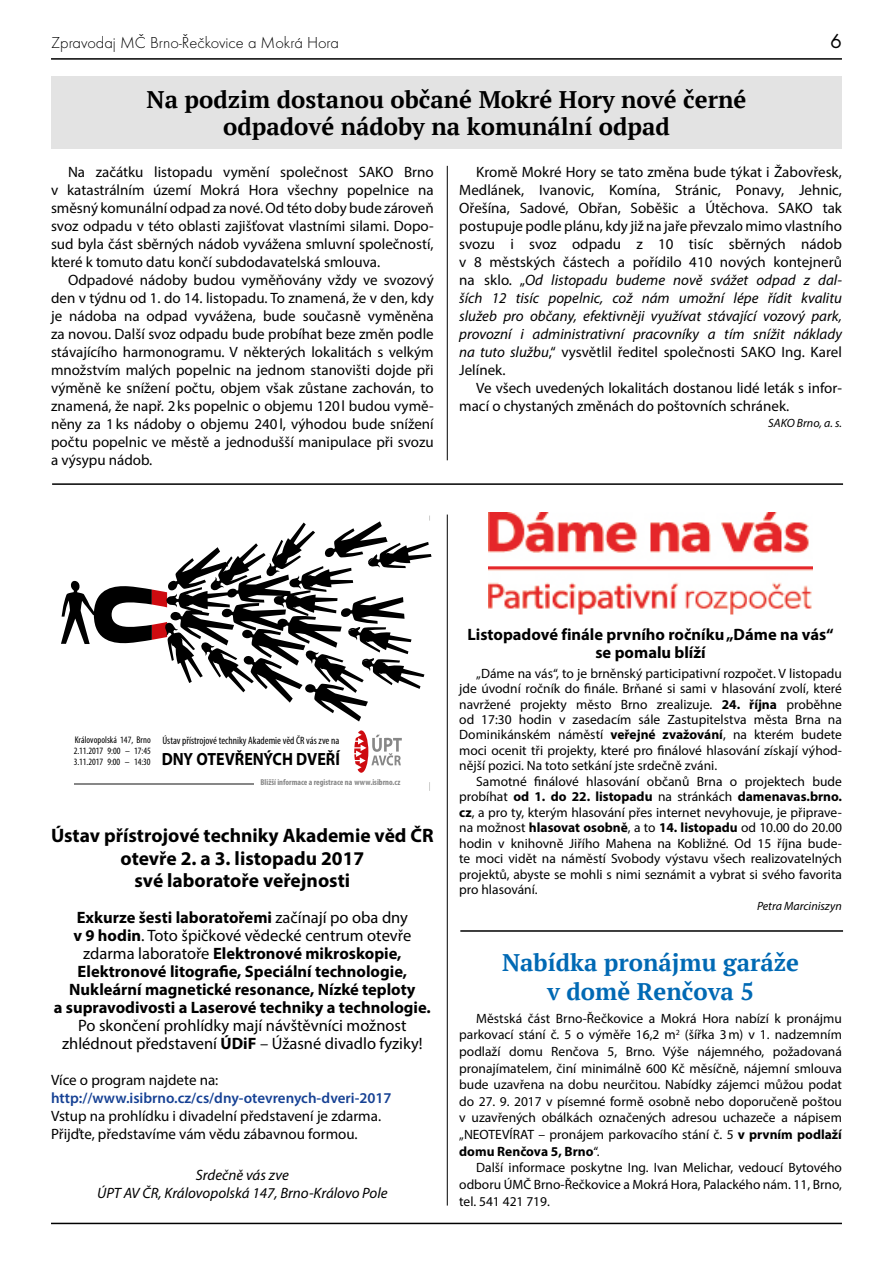
<style>
.page{position:relative;width:893px;height:1263px;background:#fff}
.page>*{position:absolute;margin:0;border:0;box-sizing:border-box;transform-origin:0 0}
.t1{font:700 24px/27px "PT Serif";color:#000;text-align:center}
.t2{font:700 24px/28.2px "PT Serif";color:#0069b4;text-align:center}
.t3{font:21px "Futura TOT";color:#000}
.t4{font:700 19.5px/22.5px "Myriad Pro";color:#000;text-align:center}
.t5{font:700 17.7px "Myriad Pro";color:#000;scale:.9 1}
.t6{font:700 16.5px/18px "Myriad Pro";color:#000;text-align:center}
.t7{font:16.5px/18px "Myriad Pro";color:#000;text-align:center}
.t8{font:16.5px "Futura TOT Ligh";color:#000}
.t9{font:15px/18px "Myriad Pro";color:#000;text-align:justify}
.t10{font:italic 15px/18px "Myriad Pro";color:#000;text-align:center}
.t11{font:600 15px "Myriad Pro";color:#164194}
.t12{font:13.5px/15.5px "Myriad Pro";color:#000;text-align:justify}
.t13{font:italic 12px "Myriad Pro";color:#000}
.t14{font:condensed 10.65px "Myriad Pro";color:#000}
.t15{font:condensed 9.75px/10.9px "Myriad Pro";letter-spacing:.005em;color:#000;text-align:justify}
.t16{font:700 condensed 8.55px "Myriad Pro";color:#878787}
.s1{font-style:italic}
.s2{font-weight:400}
.s3{font-weight:700}
</style>
<div class="page">
<hr style="left:51px;top:58px;width:791px;height:2px;background:#000">
<hr style="left:51px;top:1223px;width:791px;height:1px;background:#000">
<svg style="left:354px;top:730px;width:48px;height:43px"></svg>
<svg style="left:61px;top:515px;width:370px;height:206px"></svg>
<hr style="left:74px;top:783px;width:180px;height:2px;background:#878787">
<hr style="left:447px;top:166px;width:1px;height:294px;background:#000">
<hr style="left:447px;top:514px;width:1px;height:691px;background:#000">
<hr style="left:52px;top:483px;width:791px;height:2px;background:#000">
<hr style="left:460px;top:930px;width:383px;height:2px;background:#000">
<img style="left:489px;top:512px;width:324px;height:103px">
<div style="left:51px;top:77px;width:791px;height:72px;background:#e3e3e3"></div>
<p class="t8" style="left:51px;top:33px;width:289px">Zpravodaj MČ Brno-Řečkovice a Mokrá Hora</p>
<h2 class="t3" style="left:830px;top:28px;width:13px">6</h2>
<h1 class="t1" style="left:147px;top:85px;width:601px">Na podzim dostanou občané Mokré Hory nové černé odpadové nádoby na komunální odpad</h1>
<p class="t9" style="left:51px;top:163px;width:384px;text-indent:17px">Na začátku listopadu vymění společnost SAKO Brno v katastrálním území Mokrá Hora všechny popelnice na směsný komunální odpad za nové. Od této doby bude zároveň svoz odpadu v této oblasti zajišťovat vlastními silami. Dopo&shy;sud byla část sběrných nádob vyvážena smluvní společností, které k tomuto datu končí subdodavatelská smlouva.</p>
<p class="t9" style="left:51px;top:271px;width:384px;text-indent:17px">Odpadové nádoby budou vyměňovány vždy ve svozový den v týdnu od 1. do 14. listopadu. To znamená, že v den, kdy je nádoba na odpad vyvážena, bude současně vyměněna za novou. Další svoz odpadu bude probíhat beze změn podle stávajícího harmonogramu. V některých lokalitách s velkým množstvím malých popelnic na jednom stanovišti dojde při výměně ke snížení počtu, objem však zůstane zachován, to znamená, že např. 2ks popelnic o objemu 120l budou vymě&shy;něny za 1ks nádoby o objemu 240l, výhodou bude snížení počtu popelnic ve městě a jednodušší manipulace při svozu a výsypu nádob.</p>
<p class="t9" style="left:459px;top:163px;width:384px;text-indent:17px">Kromě Mokré Hory se tato změna bude týkat i Žabovřesk, Medlánek, Ivanovic, Komína, Stránic, Ponavy, Jehnic, Ořešína, Sadové, Obřan, Soběšic a Útěchova. SAKO tak postupuje podle plánu, kdy již na jaře převzalo mimo vlastního svozu i svoz odpadu z 10 tisíc sběrných nádob v 8 městských částech a pořídilo 410 nových kontejnerů na sklo. „<span class="s1">Od listopadu budeme nově svážet odpad z dal&shy;ších 12 tisíc popelnic, což nám umožní lépe řídit kvalitu služeb pro občany, efektivněji využívat stávající vozový park, provozní i administrativní pracovníky a tím snížit náklady na tuto službu</span>,“ vysvětlil ředitel společnosti SAKO Ing. Karel Jelínek.</p>
<p class="t9" style="left:459px;top:379px;width:384px;text-indent:17px">Ve všech uvedených lokalitách dostanou lidé leták s infor&shy;mací o chystaných změnách do poštovních schránek.</p>
<p class="t13" style="left:768px;top:415px;width:75px">SAKO Brno, a. s.</p>
<p class="t15" style="left:74px;top:734px;width:78px">Královopolská 147, Brno 2.11.2017 9:00 – 17:45<br>3.11.2017 9:00 – 14:30</p>
<p class="t14" style="left:163px;top:734px;width:178px">Ústav přístrojové techniky Akademie věd ČR vás zve na</p>
<p class="t16" style="left:260px;top:776px;width:141px">Bližší informace a registrace na www.isibrno.cz</p>
<p class="t5" style="left:162px;top:748px;width:199px">DNY OTEVŘENÝCH DVEŘÍ</p>
<h3 class="t4" style="left:51px;top:824px;width:384px">Ústav přístrojové techniky Akademie věd ČR otevře 2. a 3. listopadu 2017<br>své laboratoře veřejnosti</h3>
<p class="t6" style="left:54px;top:908px;width:378px">Exkurze šesti laboratořemi <span class="s2">začínají po oba dny<br></span>v 9 hodin<span class="s2">. Toto špičkové vědecké centrum otevře zdarma laboratoře</span> Elektronové mikroskopie, Elektronové litografie, Speciální technologie, Nukleární magnetické resonance, Nízké teploty<br>a supravodivosti a Laserové techniky a technologie.</p>
<p class="t7" style="left:62px;top:1017px;width:362px">Po skončení prohlídky mají návštěvníci možnost zhlédnout představení <span class="s3">ÚDiF</span> – Úžasné divadlo fyziky!</p>
<p class="t9" style="left:51px;top:1071px;width:169px">Více o program najdete na:</p>
<p class="t11" style="left:51px;top:1089px;width:342px">http://www.isibrno.cz/cs/dny-otevrenych-dveri-2017</p>
<p class="t9" style="left:51px;top:1107px;width:332px">Vstup na prohlídku i divadelní představení je zdarma.<br>Přijďte, představíme vám vědu zábavnou formou.</p>
<p class="t10" style="left:97px;top:1165px;width:292px">Srdečně vás zve<br>ÚPT AV ČR, Královopolská 147, Brno-Královo Pole</p>
<p class="t6" style="left:467px;top:625px;width:368px">Listopadové finále prvního ročníku „Dáme na vás“ se pomalu blíží</p>
<p class="t12" style="left:459px;top:665px;width:384px;text-indent:17px">„Dáme na vás“, to je brněnský participativní rozpočet. V listopadu jde úvodní ročník do finále. Brňané si sami v hlasování zvolí, které navržené projekty město Brno zrealizuje. <span class="s3">24. října</span> proběhne od 17:30 hodin v zasedacím sále Zastupitelstva města Brna na Dominikánském náměstí <span class="s3">veřejné zvažování</span>, na kterém budete moci ocenit tři projekty, které pro finálové hlasování získají výhod&shy;nější pozici. Na toto setkání jste srdečně zváni.</p>
<p class="t12" style="left:459px;top:773px;width:384px;text-indent:17px">Samotné finálové hlasování občanů Brna o projektech bude probíhat <span class="s3">od 1. do 22. listopadu</span> na stránkách <span class="s3">damenavas.brno. cz</span>, a pro ty, kterým hlasování přes internet nevyhovuje, je připrave&shy;na možnost <span class="s3">hlasovat osobně</span>, a to <span class="s3">14. listopadu</span> od 10.00 do 20.00 hodin v knihovně Jiřího Mahena na Kobližné. Od 15 října bude&shy;te moci vidět na náměstí Svobody výstavu všech realizovatelných projektů, abyste se mohli s nimi seznámit a vybrat si svého favorita pro hlasování.</p>
<p class="t13" style="left:757px;top:898px;width:86px">Petra Marciniszyn</p>
<h1 class="t2" style="left:502px;top:948px;width:299px">Nabídka pronájmu garáže v domě Renčova 5</h1>
<p class="t12" style="left:459px;top:1009px;width:384px;line-height:16.6px;text-indent:17px">Městská část Brno-Řečkovice a Mokrá Hora nabízí k pronájmu parkovací stání č. 5 o výměře 16,2 m<sup>2</sup> (šířka 3m) v 1. nadzemním podlaží domu Renčova 5, Brno. Výše nájemného, požadovaná pronajímatelem, činí minimálně 600 Kč měsíčně, nájemní smlouva bude uzavřena na dobu neurčitou. Nabídky zájemci můžou podat do 27. 9. 2017 v písemné formě osobně nebo doporučeně poštou v uzavřených obálkách označených adresou uchazeče a nápisem „NEOTEVÍRAT – pronájem parkovacího stání č. 5 <span class="s3">v prvním podlaží domu Renčova 5, Brno</span>“.</p>
<p class="t12" style="left:459px;top:1159px;width:384px;line-height:16.6px;text-indent:17px">Další informace poskytne Ing. Ivan Melichar, vedoucí Bytového odboru ÚMČ Brno-Řečkovice a Mokrá Hora, Palackého nám. 11, Brno, tel. 541 421 719.</p>
</div>
